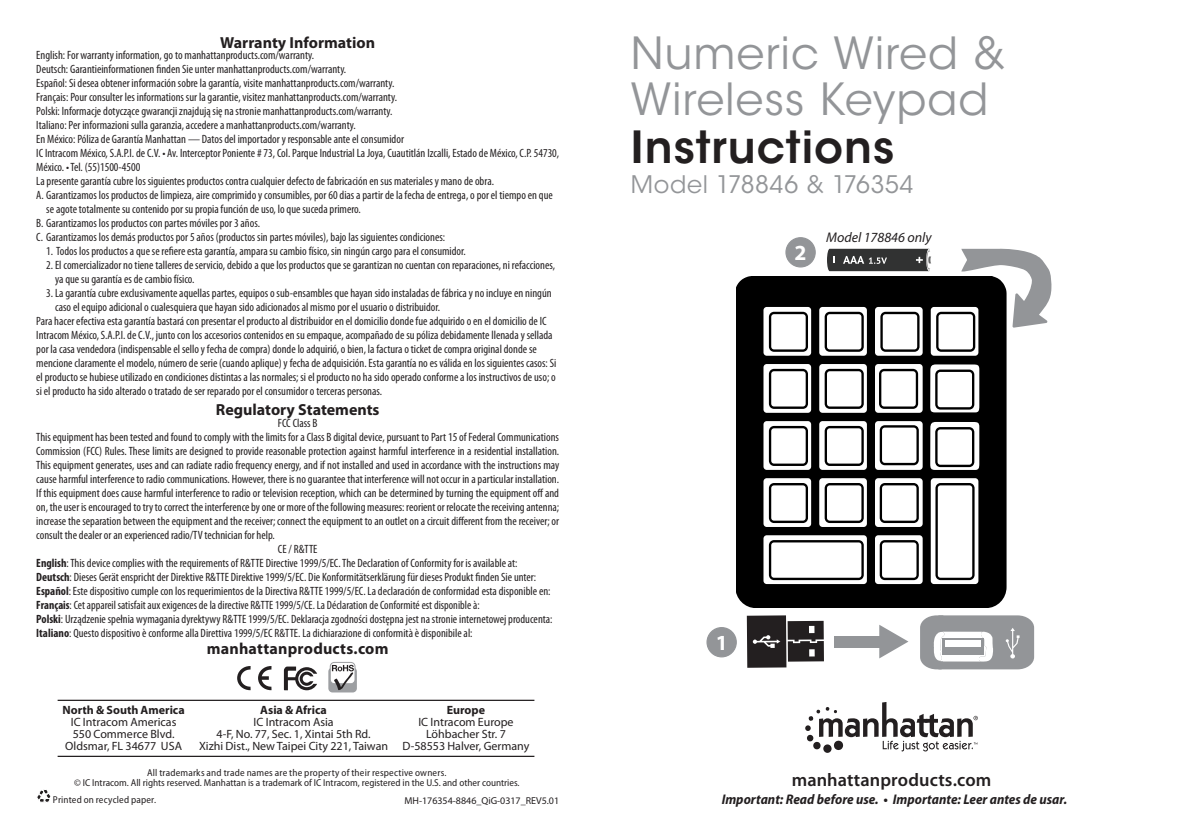
<style>
.page{position:relative;width:1191px;height:840px;background:#fff}
.page>*{position:absolute;margin:0;border:0;box-sizing:border-box;transform-origin:0 0}
.t1{font:44px/47px "ITC Avant Garde Std";letter-spacing:.02em;color:#939598}
.t2{font:24px "ITC Avant Garde Std";letter-spacing:.025em;color:#939598}
.t3{font:700 21.6px "Myriad Pro";color:#fff}
.t4{font:600 18.2px "Myriad Pro";letter-spacing:.005em;color:#231f20}
.t5{font:700 16px "Myriad Pro";color:#231f20}
.t6{font:italic 700 semi-condensed 14px "Myriad Pro";color:#231f20}
.t7{font:italic 14px "Myriad Pro";color:#231f20}
.t8{font:condensed 12px/14px "Myriad Pro";color:#231f20}
.t9{font:12px "Myriad Pro";color:#231f20}
.t10{font:700 12px "Myriad Pro";color:#231f20}
.t11{font:semi-condensed 10px "Myriad Pro";letter-spacing:.005em;color:#231f20}
.t12{font:10px "Myriad Pro";color:#231f20}
.s1{font-weight:600;color:#231f20}
.s2{font-weight:700}
</style>
<div class="page">
<div style="left:823px;top:744px;width:8px;height:8px;background:#231f20;border-radius:50%"></div>
<svg style="left:805px;top:702px;width:173px;height:49px"></svg>
<svg style="left:37px;top:789px;width:14px;height:14px"></svg>
<svg style="left:284px;top:666px;width:33px;height:24px"></svg>
<div style="left:328px;top:667px;width:29px;height:25px;background:#9d9fa2;border-radius:4px"></div>
<div style="left:330px;top:661px;width:25px;height:22px;border:1px solid #9d9fa2;border-radius:4px"></div>
<svg style="left:332px;top:664px;width:22px;height:26px"></svg>
<svg style="left:237px;top:666px;width:35px;height:24px"></svg>
<svg style="left:736px;top:276px;width:270px;height:331px;fill:#000"></svg>
<svg style="left:879px;top:368px;width:39px;height:40px"></svg>
<svg style="left:824px;top:368px;width:39px;height:40px"></svg>
<svg style="left:879px;top:425px;width:39px;height:40px"></svg>
<svg style="left:824px;top:425px;width:39px;height:40px"></svg>
<svg style="left:879px;top:539px;width:39px;height:40px"></svg>
<svg style="left:879px;top:482px;width:39px;height:40px"></svg>
<svg style="left:930px;top:364px;width:49px;height:48px"></svg>
<svg style="left:930px;top:421px;width:49px;height:48px"></svg>
<div style="left:707px;top:627px;width:29px;height:29px;background:#939598;border-radius:50%"></div>
<div style="left:706px;top:626px;width:31px;height:31px;border:1px solid #939598;border-radius:50%"></div>
<div style="left:786px;top:237px;width:29px;height:30px;background:#939598;border-radius:50%"></div>
<div style="left:785px;top:237px;width:30px;height:30px;border:1px solid #939598;border-radius:50%"></div>
<svg style="left:824px;top:248px;width:227px;height:103px"></svg>
<svg style="left:747px;top:615px;width:77px;height:52px;background:#4e4b4b"></svg>
<div style="left:834px;top:635px;width:56px;height:12px;background:#939598"></div>
<svg style="left:879px;top:625px;width:29px;height:33px"></svg>
<svg style="left:920px;top:615px;width:114px;height:54px"></svg>
<hr style="left:58px;top:755px;width:476px;height:1px;background:#231f20">
<hr style="left:58px;top:699px;width:476px;height:1px;background:#231f20">
<p class="t1" style="left:631px;top:30px;width:376px">Numeric Wired &amp;<br>Wireless Keypad<br><span class="s1">Instructions</span></p>
<p class="t2" style="left:631px;top:169px;width:284px">Model 178846 &amp; 176354</p>
<p class="t5" style="left:220px;top:32px;width:156px">Warranty Information</p>
<p class="t8" style="left:36px;top:48px;width:279px">English: For warranty information, go to manhattanproducts.com/warranty.</p>
<p class="t8" style="left:36px;top:62px;width:311px">Deutsch: Garantieinformationen finden Sie unter manhattanproducts.com/warranty.</p>
<p class="t8" style="left:36px;top:76px;width:359px">Español: Si desea obtener información sobre la garantía, visite manhattanproducts.com/warranty.</p>
<p class="t8" style="left:36px;top:90px;width:362px">Français: Pour consulter les informations sur la garantie, visitez manhattanproducts.com/warranty.</p>
<p class="t8" style="left:36px;top:104px;width:358px">Polski: Informacje dotyczące gwarancji znajdują się na stronie manhattanproducts.com/warranty.</p>
<p class="t8" style="left:36px;top:118px;width:321px">Italiano: Per informazioni sulla garanzia, accedere a manhattanproducts.com/warranty.</p>
<p class="t8" style="left:36px;top:132px;width:369px">En México: Póliza de Garantía Manhattan — Datos del importador y responsable ante el consumidor</p>
<p class="t8" style="left:36px;top:146px;width:524px">IC Intracom México, S.A.P.I. de C.V. • Av. Interceptor Poniente # 73, Col. Parque Industrial La Joya, Cuautitlán Izcalli, Estado de México, C.P. 54730,<br>México. • Tel. (55)1500-4500</p>
<p class="t8" style="left:36px;top:174px;width:459px">La presente garantía cubre los siguientes productos contra cualquier defecto de fabricación en sus materiales y mano de obra.</p>
<p class="t8" style="left:46px;top:188px;width:508px;text-indent:-10px">A. Garantizamos los productos de limpieza, aire comprimido y consumibles, por 60 dias a partir de la fecha de entrega, o por el tiempo en que se agote totalmente su contenido por su propia función de uso, lo que suceda primero.</p>
<p class="t8" style="left:36px;top:216px;width:225px">B. Garantizamos los productos con partes móviles por 3 años.</p>
<p class="t8" style="left:36px;top:230px;width:410px">C. Garantizamos los demás productos por 5 años (productos sin partes móviles), bajo las siguientes condiciones:</p>
<p class="t8" style="left:46px;top:244px;width:421px">1. Todos los productos a que se refiere esta garantía, ampara su cambio físico, sin ningún cargo para el consumidor.</p>
<p class="t8" style="left:55px;top:258px;width:501px;text-indent:-9px">2. El comercializador no tiene talleres de servicio, debido a que los productos que se garantizan no cuentan con reparaciones, ni refacciones, ya que su garantía es de cambio físico.</p>
<p class="t8" style="left:55px;top:286px;width:498px;text-indent:-9px">3. La garantía cubre exclusivamente aquellas partes, equipos o sub-ensambles que hayan sido instaladas de fábrica y no incluye en ningún caso el equipo adicional o cualesquiera que hayan sido adicionados al mismo por el usuario o distribuidor.</p>
<p class="t8" style="left:36px;top:314px;width:521px">Para hacer efectiva esta garantía bastará con presentar el producto al distribuidor en el domicilio donde fue adquirido o en el domicilio de IC Intracom México, S.A.P.I. de C.V., junto con los accesorios contenidos en su empaque, acompañado de su póliza debidamente llenada y sellada por la casa vendedora (indispensable el sello y fecha de compra) donde lo adquirió, o bien, la factura o ticket de compra original donde se mencione claramente el modelo, número de serie (cuando aplique) y fecha de adquisición. Esta garantía no es válida en los siguientes casos: Si el producto se hubiese utilizado en condiciones distintas a las normales; si el producto no ha sido operado conforme a los instructivos de uso; o si el producto ha sido alterado o tratado de ser reparado por el consumidor o terceras personas.</p>
<p class="t5" style="left:216px;top:398px;width:165px">Regulatory Statements</p>
<p class="t8" style="left:278px;top:416px;width:41px">FCC Class B</p>
<p class="t8" style="left:36px;top:430px;width:524px;text-align:justify">This equipment has been tested and found to comply with the limits for a Class B digital device, pursuant to Part 15 of Federal Communications Commission (FCC) Rules. These limits are designed to provide reasonable protection against harmful interference in a residential installation.<br>This equipment generates, uses and can radiate radio frequency energy, and if not installed and used in accordance with the instructions may cause harmful interference to radio communications. However, there is no guarantee that interference will not occur in a particular installation.<br>If this equipment does cause harmful interference to radio or television reception, which can be determined by turning the equipment off and on, the user is encouraged to try to correct the interference by one or more of the following measures: reorient or relocate the receiving antenna; increase the separation between the equipment and the receiver; connect the equipment to an outlet on a circuit different from the receiver; or consult the dealer or an experienced radio/TV technician for help.</p>
<p class="t8" style="left:278px;top:542px;width:41px">CE / R&amp;TTE</p>
<p class="t8" style="left:36px;top:556px;width:483px"><span class="s2">English</span>: This device complies with the requirements of R&amp;TTE Directive 1999/5/EC. The Declaration of Conformity for is available at:</p>
<p class="t8" style="left:36px;top:570px;width:501px"><span class="s2">Deutsch</span>: Dieses Gerät enspricht der Direktive R&amp;TTE Direktive 1999/5/EC. Die Konformitätserklärung für dieses Produkt finden Sie unter:</p>
<p class="t8" style="left:36px;top:584px;width:516px"><span class="s2">Español</span>: Este dispositivo cumple con los requerimientos de la Directiva R&amp;TTE 1999/5/EC. La declaración de conformidad esta disponible en:</p>
<p class="t8" style="left:36px;top:598px;width:445px"><span class="s2">Français</span>: Cet appareil satisfait aux exigences de la directive R&amp;TTE 1999/5/CE. La Déclaration de Conformité est disponible à:</p>
<p class="t8" style="left:36px;top:612px;width:518px"><span class="s2">Polski</span>: Urządzenie spełnia wymagania dyrektywy R&amp;TTE 1999/5/EC. Deklaracja zgodności dostępna jest na stronie internetowej producenta:<br><span class="s2">Italiano</span>: Questo dispositivo è conforme alla Direttiva 1999/5/EC R&amp;TTE. La dichiarazione di conformità è disponibile al:</p>
<p class="t5" style="left:207px;top:637px;width:183px">manhattanproducts.com</p>
<p class="t3" style="left:715px;top:628px;width:13px">1</p>
<p class="t7" style="left:826px;top:229px;width:107px">Model 178846 only</p>
<p class="t3" style="left:794px;top:239px;width:13px">2</p>
<p class="t10" style="left:63px;top:701px;width:124px">North &amp; South America</p>
<p class="t9" style="left:71px;top:714px;width:107px">IC Intracom Americas</p>
<p class="t9" style="left:73px;top:726px;width:103px">550 Commerce Blvd.</p>
<p class="t9" style="left:65px;top:738px;width:118px">Oldsmar, FL 34677 USA</p>
<p class="t10" style="left:260px;top:701px;width:68px">Asia &amp; Africa</p>
<p class="t9" style="left:253px;top:714px;width:82px">IC Intracom Asia</p>
<p class="t9" style="left:216px;top:726px;width:156px">4-F, No. 77, Sec. 1, Xintai 5th Rd.</p>
<p class="t9" style="left:199px;top:738px;width:191px">Xizhi Dist., New Taipei City 221, Taiwan</p>
<p class="t10" style="left:447px;top:701px;width:40px">Europe</p>
<p class="t9" style="left:418px;top:714px;width:97px">IC Intracom Europe</p>
<p class="t9" style="left:426px;top:726px;width:81px">Löhbacher Str. 7</p>
<p class="t9" style="left:402px;top:738px;width:128px">D-58553 Halver, Germany</p>
<p class="t11" style="left:147px;top:766px;width:301px">All trademarks and trade names are the property of their respective owners.</p>
<p class="t11" style="left:53px;top:793px;width:105px">Printed on recycled paper.</p>
<p class="t12" style="left:404px;top:794px;width:156px">MH-176354-8846_QiG-0317_REV5.01</p>
<p class="t11" style="left:74px;top:777px;width:447px">© IC Intracom. All rights reserved. Manhattan is a trademark of IC Intracom, registered in the U.S. and other countries.</p>
<p class="t4" style="left:791px;top:768px;width:201px">manhattanproducts.com</p>
<p class="t6" style="left:721px;top:791px;width:347px">Important: Read before use. • Importante: Leer antes de usar.</p>
</div>
